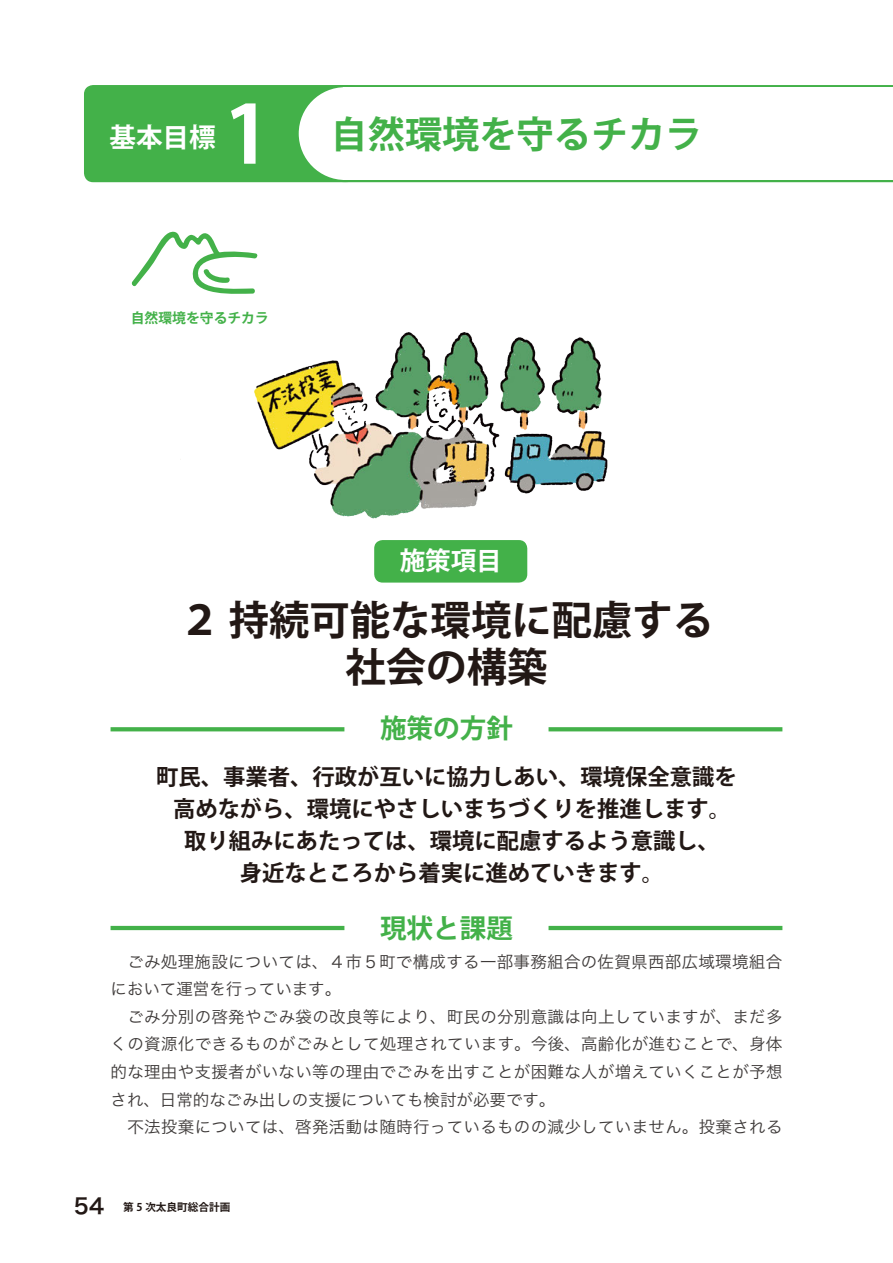
<style>
.page{position:relative;width:893px;height:1263px;background:#fff}
.page>*{position:absolute;margin:0;border:0;box-sizing:border-box;transform-origin:0 0}
.t1{font:700 40.35px/46.8px "Koz Go Pr 6 N";color:#221815;text-align:center}
.t2{font:700 37.2px "Koz Go Pr 6 N";color:#43b149}
.t3{font:700 26.55px "Koz Go Pr 6 N";color:#43b149}
.t4{font:700 26.55px "Koz Go Pr 6 N";color:#fff}
.t5{font:700 25.5px "Koz Go Pr 6 N";color:#fff}
.t6{font:700 22.35px/32px "Koz Go Pr 6 N";color:#221815;text-align:center}
.t7{font:16.5px/27.6px "Hira Kaku Pro W3";letter-spacing:.02em;color:#3e3a39}
.t8{font:700 13.8px "Koz Go Pr 6 N";color:#43b149}
.t9{font:700 10.65px "Koz Go Pr 6 N";color:#221815}
.s1{font-size:79.65px;color:#fff}
.s2{font-family:"Hira Kaku Pro W6";font-weight:400;font-size:21.3px}
</style>
<div class="page">
<img style="left:254px;top:332px;width:354px;height:227px">
<div style="left:374px;top:540px;width:153px;height:43px;background:#43b149;border-radius:9px"></div>
<hr style="left:111px;top:926px;width:233px;height:4px;background:#43b149">
<hr style="left:549px;top:926px;width:233px;height:4px;background:#43b149">
<svg style="left:111px;top:727px;width:233px;height:4px"></svg>
<svg style="left:549px;top:727px;width:233px;height:4px"></svg>
<svg style="left:131px;top:231px;width:127px;height:63px"></svg>
<div style="left:84px;top:85px;width:809px;height:97px;background:#43b149"></div>
<div style="left:298px;top:86px;width:95px;height:95px;background:#fff;border-radius:50%"></div>
<div style="left:343px;top:87px;width:550px;height:93px;background:#fff"></div>
<h3 class="t4" style="left:109px;top:122px;width:108px">基本目標</h3>
<h2 class="t2" style="left:224px;top:113px;width:480px"><span class="s1">1</span> 自然環境を守るチカラ</h2>
<p class="t8" style="left:131px;top:310px;width:140px">自然環境を守るチカラ</p>
<h3 class="t5" style="left:400px;top:546px;width:104px">施策項目</h3>
<h1 class="t1" style="left:180px;top:598px;width:535px">２持続可能な環境に配慮する社会の構築</h1>
<h3 class="t3" style="left:380px;top:713px;width:134px">施策の方針</h3>
<h3 class="t6" style="left:156px;top:761px;width:582px">町民、事業者、行政が互いに協力しあい、環境保全意識を高めながら、環境にやさしいまちづくりを推進します。取り組みにあたっては、環境に配慮するよう意識し、<br>身近なところから着実に進めていきます。</h3>
<h3 class="t3" style="left:380px;top:913px;width:134px">現状と課題</h3>
<p class="t7" style="left:111px;top:946px;width:673px">　ごみ処理施設については、４市５町で構成する一部事務組合の佐賀県西部広域環境組合において運営を行っています。<br>　ごみ分別の啓発やごみ袋の改良等により、町民の分別意識は向上していますが、まだ多くの資源化できるものがごみとして処理されています。今後、高齢化が進むことで、身体的な理由や支援者がいない等の理由でごみを出すことが困難な人が増えていくことが予想され、日常的なごみ出しの支援についても検討が必要です。<br>　不法投棄については、啓発活動は随時行っているものの減少していません。投棄される</p>
<p class="t9" style="left:74px;top:1201px;width:158px"><span class="s2">54</span> 第 5 次太良町総合計画</p>
</div>
